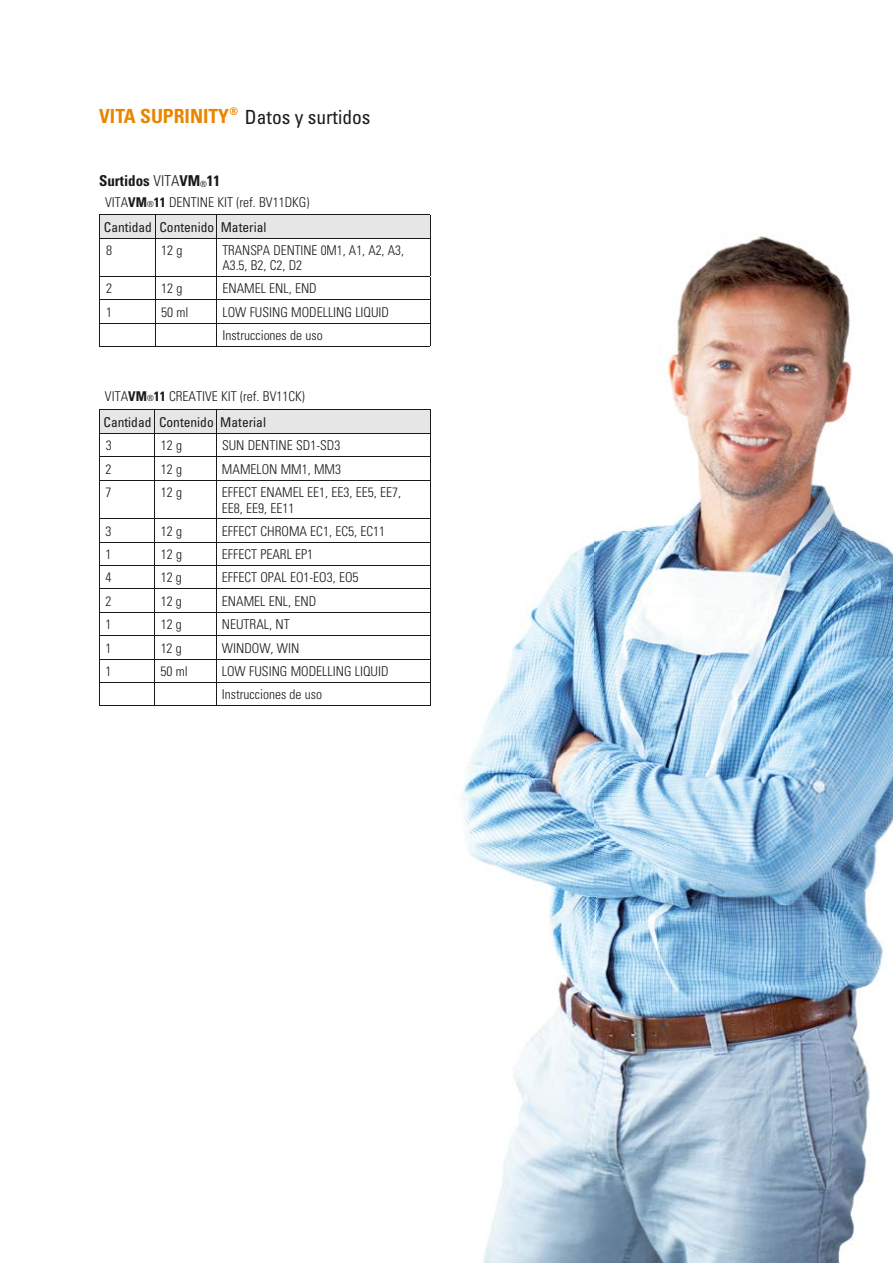
<style>
.page{position:relative;width:893px;height:1263px;background:#fff}
.page>*{position:absolute;margin:0;border:0;box-sizing:border-box;transform-origin:0 0}
.t1{font:condensed 19.5px "Univers";color:#1a1a1a}
.t2{font:700 condensed 15px "Univers LT";color:#1a1a1a}
.t3{font:300 condensed 13.5px/16.5px "Univers";color:#1a1a1a}
.t4{font:300 condensed 13.5px/15px "Univers LT";color:#1a1a1a}
.t5{font:condensed 13.5px "Univers LT";color:#1a1a1a}
.s1{font-weight:700;color:#e98600}
.s2{font-weight:300}
.s3{font-family:"Univers";font-weight:400;font-size:8.4px}
.s4{font-weight:700}
</style>
<div class="page">
<img style="left:462px;top:236px;width:431px;height:1027px">
<svg style="left:99px;top:215px;width:332px;height:131px"></svg>
<hr style="left:99px;top:346px;width:56px;height:1px;background:#1a1a1a">
<hr style="left:155px;top:346px;width:61px;height:1px;background:#1a1a1a">
<hr style="left:216px;top:346px;width:214px;height:1px;background:#1a1a1a">
<svg style="left:100px;top:481px;width:330px;height:225px"></svg>
<svg style="left:99px;top:410px;width:332px;height:70px"></svg>
<hr style="left:99px;top:480px;width:56px;height:1px;background:#1a1a1a">
<hr style="left:99px;top:480px;width:1px;height:39px;background:#1a1a1a">
<hr style="left:155px;top:480px;width:61px;height:1px;background:#1a1a1a">
<hr style="left:155px;top:480px;width:1px;height:39px;background:#1a1a1a">
<hr style="left:216px;top:480px;width:214px;height:1px;background:#1a1a1a">
<hr style="left:216px;top:480px;width:1px;height:39px;background:#1a1a1a">
<hr style="left:430px;top:480px;width:1px;height:39px;background:#1a1a1a">
<hr style="left:99px;top:519px;width:56px;height:1px;background:#1a1a1a">
<hr style="left:155px;top:519px;width:61px;height:1px;background:#1a1a1a">
<hr style="left:216px;top:519px;width:214px;height:1px;background:#1a1a1a">
<hr style="left:99px;top:542px;width:56px;height:1px;background:#1a1a1a">
<hr style="left:155px;top:542px;width:61px;height:1px;background:#1a1a1a">
<hr style="left:216px;top:542px;width:214px;height:1px;background:#1a1a1a">
<hr style="left:99px;top:565px;width:56px;height:1px;background:#1a1a1a">
<hr style="left:155px;top:565px;width:61px;height:1px;background:#1a1a1a">
<hr style="left:216px;top:565px;width:214px;height:1px;background:#1a1a1a">
<hr style="left:99px;top:589px;width:56px;height:1px;background:#1a1a1a">
<hr style="left:155px;top:589px;width:61px;height:1px;background:#1a1a1a">
<hr style="left:216px;top:589px;width:214px;height:1px;background:#1a1a1a">
<hr style="left:99px;top:612px;width:56px;height:1px;background:#1a1a1a">
<hr style="left:155px;top:612px;width:61px;height:1px;background:#1a1a1a">
<hr style="left:216px;top:612px;width:214px;height:1px;background:#1a1a1a">
<hr style="left:99px;top:635px;width:56px;height:1px;background:#1a1a1a">
<hr style="left:155px;top:635px;width:61px;height:1px;background:#1a1a1a">
<hr style="left:216px;top:635px;width:214px;height:1px;background:#1a1a1a">
<hr style="left:99px;top:659px;width:56px;height:1px;background:#1a1a1a">
<hr style="left:155px;top:659px;width:61px;height:1px;background:#1a1a1a">
<hr style="left:216px;top:659px;width:214px;height:1px;background:#1a1a1a">
<hr style="left:99px;top:682px;width:56px;height:1px;background:#1a1a1a">
<svg style="left:99px;top:520px;width:1px;height:186px"></svg>
<hr style="left:155px;top:682px;width:61px;height:1px;background:#1a1a1a">
<svg style="left:155px;top:519px;width:1px;height:187px"></svg>
<hr style="left:216px;top:682px;width:214px;height:1px;background:#1a1a1a">
<svg style="left:216px;top:520px;width:1px;height:186px"></svg>
<svg style="left:430px;top:519px;width:1px;height:187px"></svg>
<hr style="left:99px;top:706px;width:56px;height:1px;background:#1a1a1a">
<hr style="left:155px;top:706px;width:61px;height:1px;background:#1a1a1a">
<hr style="left:216px;top:706px;width:214px;height:1px;background:#1a1a1a">
<h1 class="t1" style="left:99px;top:105px;width:273px"><span class="s1">VITA SUPRINITY</span><sup>®</sup> Datos y surtidos</h1>
<p class="t2" style="left:99px;top:172px;width:123px">Surtidos <span class="s2">VITA</span>VM<span class="s3">®</span>11</p>
<p class="t4" style="left:105px;top:194px;width:206px">VITA<span class="s4">VM</span><span class="s3">®</span><span class="s4">11</span> DENTINE KIT (ref. BV11DKG)</p>
<p class="t5" style="left:104px;top:219px;width:164px">Cantidad Contenido Material</p>
<p class="t4" style="left:106px;top:243px;width:7px">8</p>
<p class="t4" style="left:161px;top:243px;width:23px">12 g</p>
<p class="t4" style="left:222px;top:243px;width:183px">TRANSPA DENTINE 0M1, A1, A2, A3,<br>A3.5, B2, C2, D2</p>
<p class="t4" style="left:106px;top:281px;width:7px">2</p>
<p class="t4" style="left:161px;top:281px;width:23px">12 g</p>
<p class="t4" style="left:222px;top:281px;width:96px">ENAMEL ENL, END</p>
<p class="t4" style="left:106px;top:305px;width:7px">1</p>
<p class="t4" style="left:161px;top:305px;width:29px">50 ml</p>
<p class="t4" style="left:222px;top:300px;width:168px;line-height:23.4px">LOW FUSING MODELLING LIQUID<br>Instrucciones de uso</p>
<p class="t4" style="left:105px;top:389px;width:201px">VITA<span class="s4">VM</span><span class="s3">®</span><span class="s4">11</span> CREATIVE KIT (ref. BV11CK)</p>
<p class="t5" style="left:104px;top:414px;width:164px">Cantidad Contenido Material</p>
<p class="t3" style="left:106px;top:437px;width:7px">3</p>
<p class="t3" style="left:161px;top:437px;width:23px">12 g</p>
<p class="t3" style="left:222px;top:437px;width:120px">SUN DENTINE SD1-SD3</p>
<p class="t3" style="left:106px;top:460px;width:7px">2</p>
<p class="t3" style="left:161px;top:460px;width:23px">12 g</p>
<p class="t3" style="left:222px;top:460px;width:121px">MAMELON MM1, MM3</p>
<p class="t3" style="left:106px;top:484px;width:7px">7</p>
<p class="t3" style="left:161px;top:484px;width:23px">12 g</p>
<p class="t3" style="left:222px;top:484px;width:181px">EFFECT ENAMEL EE1, EE3, EE5, EE7,<br>EE8, EE9, EE11</p>
<p class="t3" style="left:106px;top:522px;width:7px">3</p>
<p class="t3" style="left:161px;top:522px;width:23px">12 g</p>
<p class="t3" style="left:222px;top:522px;width:165px">EFFECT CHROMA EC1, EC5, EC11</p>
<p class="t3" style="left:106px;top:546px;width:7px">1</p>
<p class="t3" style="left:161px;top:546px;width:23px">12 g</p>
<p class="t3" style="left:222px;top:546px;width:93px">EFFECT PEARL EP1</p>
<p class="t3" style="left:106px;top:569px;width:7px">4</p>
<p class="t3" style="left:161px;top:569px;width:23px">12 g</p>
<p class="t3" style="left:222px;top:569px;width:138px">EFFECT OPAL EO1-EO3, EO5</p>
<p class="t3" style="left:106px;top:593px;width:7px">2</p>
<p class="t3" style="left:161px;top:593px;width:23px">12 g</p>
<p class="t3" style="left:222px;top:593px;width:96px">ENAMEL ENL, END</p>
<p class="t3" style="left:106px;top:616px;width:7px">1</p>
<p class="t3" style="left:161px;top:616px;width:23px">12 g</p>
<p class="t3" style="left:222px;top:616px;width:69px">NEUTRAL, NT</p>
<p class="t3" style="left:106px;top:639px;width:7px">1</p>
<p class="t3" style="left:161px;top:639px;width:23px">12 g</p>
<p class="t3" style="left:222px;top:639px;width:79px">WINDOW, WIN</p>
<p class="t3" style="left:106px;top:663px;width:7px">1</p>
<p class="t3" style="left:161px;top:663px;width:29px">50 ml</p>
<p class="t3" style="left:222px;top:659px;width:168px;line-height:23.4px">LOW FUSING MODELLING LIQUID<br>Instrucciones de uso</p>
</div>
